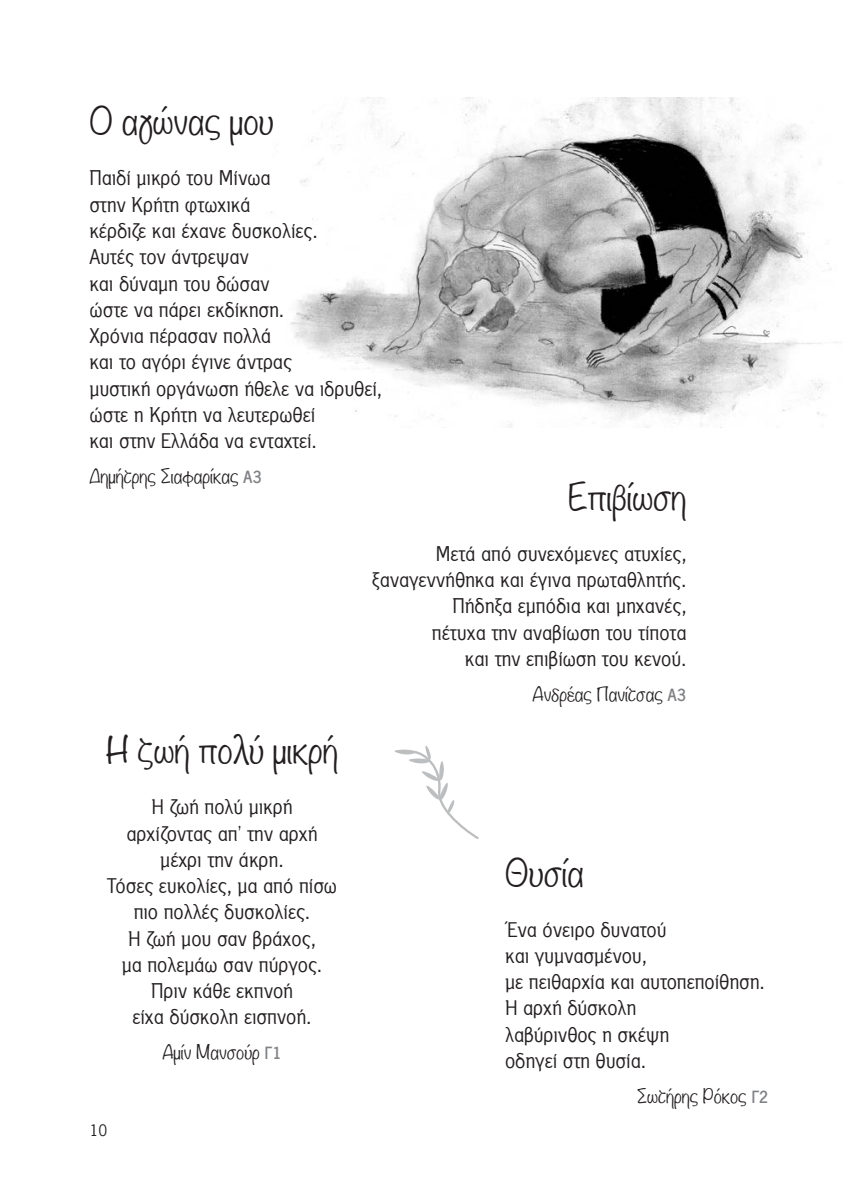
<style>
.page{position:relative;width:844px;height:1191px;background:#fff}
.page>*{position:absolute;margin:0;border:0;box-sizing:border-box;transform-origin:0 0}
.t1{font:300 33.25px "Noteworthy";color:#231f20}
.t2{font:20.12px/26.2px "PF Panel";color:#231f20}
.t3{font:300 17.5px "Noteworthy";color:#231f20}
.t4{font:15.75px "PF Panel";color:#231f20}
.s1{font-family:"PF Panel";font-weight:700;font-size:16.62px;color:#808285}
</style>
<div class="page">
<img style="left:271px;top:97px;width:567px;height:330px">
<svg style="left:394px;top:746px;width:84px;height:93px"></svg>
<h1 class="t1" style="left:89px;top:92px;width:186px">Ο αγώνας μου</h1>
<p class="t2" style="left:89px;top:165px;width:294px">Παιδί μικρό του Μίνωα<br>στην Κρήτη φτωχικά<br>κέρδιζε και έχανε δυσκολίες.<br>Αυτές τον άντρεψαν<br>και δύναμη του δώσαν<br>ώστε να πάρει εκδίκηση.<br>Χρόνια πέρασαν πολλά<br>και το αγόρι έγινε άντρας<br>μυστική οργάνωση ήθελε να ιδρυθεί, ώστε η Κρήτη να λευτερωθεί<br>και στην Ελλάδα να ενταχτεί.</p>
<p class="t3" style="left:89px;top:461px;width:174px">Δημήτρης Σιαφαρίκας <span class="s1">Α3</span></p>
<h1 class="t1" style="left:568px;top:467px;width:120px">Επιβίωση</h1>
<p class="t2" style="left:372px;top:540px;width:316px;text-align:right">Μετά από συνεχόμενες ατυχίες, ξαναγεννήθηκα και έγινα πρωταθλητής.<br>Πήδηξα εμπόδια και μηχανές,<br>πέτυχα την αναβίωση του τίποτα<br>και την επιβίωση του κενού.</p>
<p class="t3" style="left:532px;top:678px;width:155px">Ανδρέας Πανίτσας <span class="s1">Α3</span></p>
<h1 class="t1" style="left:106px;top:721px;width:234px">Η ζωή πολύ μικρή</h1>
<p class="t2" style="left:107px;top:793px;width:231px;text-align:center">Η ζωή πολύ μικρή αρχίζοντας απ’ την αρχή μέχρι την άκρη.<br>Τόσες ευκολίες, μα από πίσω πιο πολλές δυσκολίες.<br>Η ζωή μου σαν βράχος,<br>μα πολεμάω σαν πύργος.<br>Πριν κάθε εκπνοή<br>είχα δύσκολη εισπνοή.</p>
<p class="t3" style="left:162px;top:1037px;width:120px">Αμίν Μανσούρ <span class="s1">Γ1</span></p>
<p class="t4" style="left:89px;top:1121px;width:19px">10</p>
<h1 class="t1" style="left:505px;top:843px;width:80px">Θυσία</h1>
<p class="t2" style="left:505px;top:915px;width:261px">Ένα όνειρο δυνατού<br>και γυμνασμένου,<br>με πειθαρχία και αυτοπεποίθηση.<br>Η αρχή δύσκολη<br>λαβύρινθος η σκέψη<br>οδηγεί στη θυσία.</p>
<p class="t3" style="left:636px;top:1080px;width:133px">Σωτήρης Ρόκος <span class="s1">Γ2</span></p>
</div>
